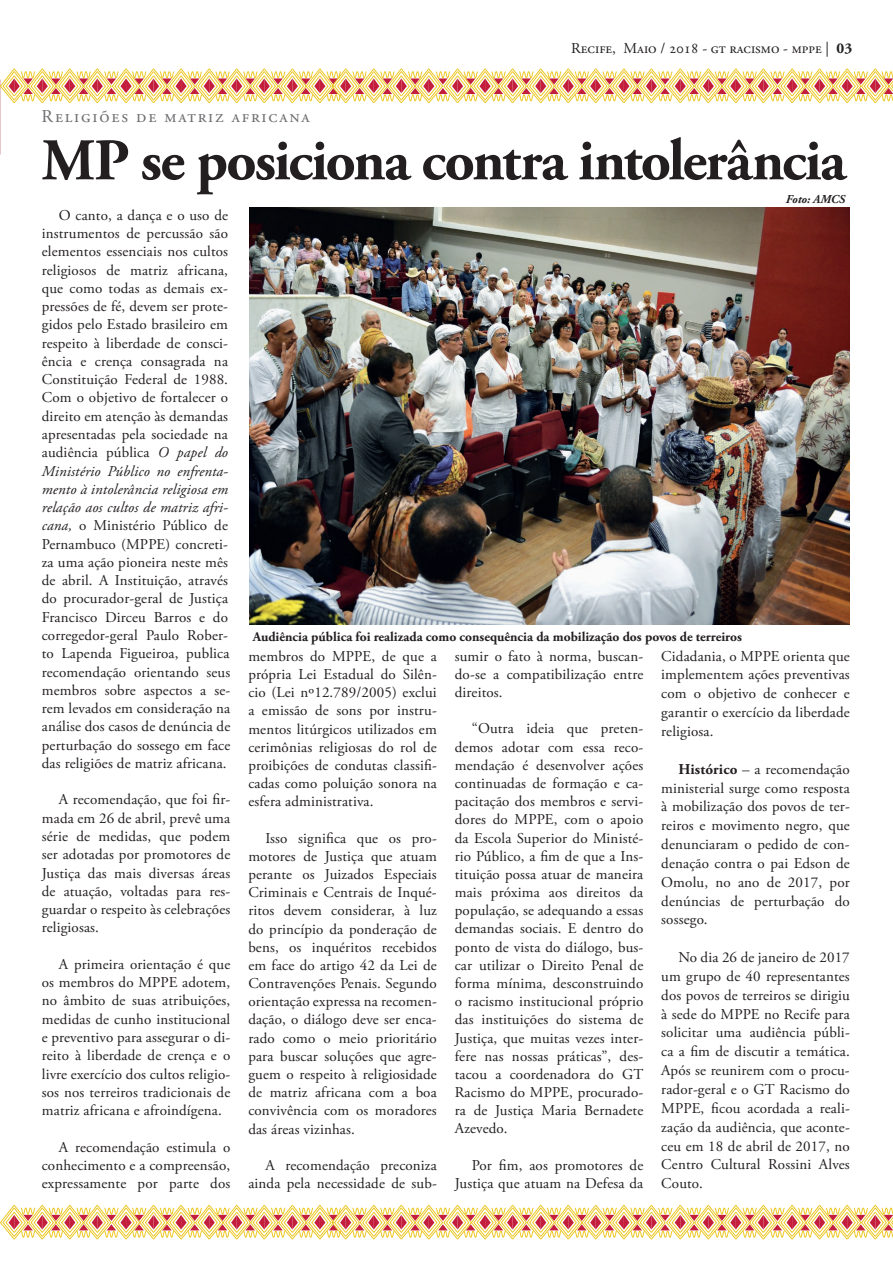
<style>
.page{position:relative;width:893px;height:1263px;background:#fff}
.page>*{position:absolute;margin:0;border:0;box-sizing:border-box;transform-origin:0 0}
.t1{font:700 58.95px "Adobe Garamond Pro";letter-spacing:-.03em;color:#231f20}
.t2{font:18px "Adobe Garamond Pro";letter-spacing:.1em;color:#6c6d70}
.t3{font:15px/18.1px "Adobe Garamond Pro";letter-spacing:.005em;color:#231f20;text-align:justify}
.t4{font:700 13.5px "Adobe Garamond Pro";color:#231f20}
.t5{font:italic 700 12px "Adobe Garamond Pro";color:#231f20}
.s1{font-weight:700}
.s2{font-style:italic}
</style>
<div class="page">
<img style="left:249px;top:208px;width:601px;height:417px">
<svg style="left:0;top:68px;width:893px;height:36px"></svg>
<svg style="left:0;top:1204px;width:893px;height:36px"></svg>
<p class="t2" style="left:42px;top:106px;width:270px">Religiões de matriz africana</p>
<p class="t3" style="left:571px;top:40px;width:283px">Recife, Maio / 2018 - gt racismo - mppe | <span class="s1">03</span></p>
<h1 class="t1" style="left:42px;top:126px;width:806px">MP se posiciona contra intolerância</h1>
<p class="t5" style="left:786px;top:193px;width:61px">Foto: AMCS</p>
<p class="t3" style="left:42px;top:206px;width:190px;text-align:left;text-indent:17px">O canto, a dança e o uso de instrumentos de percussão são elementos essenciais nos cultos religiosos de matriz africana, que como todas as demais ex&shy;pressões de fé, devem ser prote&shy;gidos pelo Estado brasileiro em respeito à liberdade de consci&shy;ência e crença consagrada na<br>Constituição Federal de 1988.<br>Com o objetivo de fortalecer o direito em atenção às demandas apresentadas pela sociedade na audiência pública <span class="s2">O papel do<br>Ministério Público no enfrenta&shy;mento à intolerância religiosa em relação aos cultos de matriz afri&shy;cana,</span> o Ministério Público de<br>Pernambuco (MPPE) concreti&shy;za uma ação pioneira neste mês de abril. A Instituição, através do procurador-geral de Justiça<br>Francisco Dirceu Barros e do corregedor-geral Paulo Rober&shy;to Lapenda Figueiroa, publica recomendação orientando seus membros sobre aspectos a se&shy;rem levados em consideração na análise dos casos de denúncia de perturbação do sossego em face das religiões de matriz africana.</p>
<p class="t3" style="left:42px;top:791px;width:190px;text-indent:17px">A recomendação, que foi fir&shy;mada em 26 de abril, prevê uma série de medidas, que podem ser adotadas por promotores de Justiça das mais diversas áreas de atuação, voltadas para res&shy;guardar o respeito às celebrações religiosas.</p>
<p class="t3" style="left:42px;top:955px;width:190px;text-indent:17px">A primeira orientação é que os membros do MPPE adotem, no âmbito de suas atribuições, medidas de cunho institucional e preventivo para assegurar o di&shy;reito à liberdade de crença e o livre exercício dos cultos religio&shy;sos nos terreiros tradicionais de matriz africana e afroindígena.</p>
<p class="t3" style="left:42px;top:1138px;width:190px;text-indent:17px">A recomendação estimula o conhecimento e a compreensão, expressamente por parte dos</p>
<p class="t4" style="left:253px;top:629px;width:491px">Audiência pública foi realizada como consequência da mobilização dos povos de terreiros</p>
<p class="t3" style="left:248px;top:647px;width:190px">membros do MPPE, de que a própria Lei Estadual do Silên&shy;cio (Lei nº12.789/2005) exclui a emissão de sons por instru&shy;mentos litúrgicos utilizados em cerimônias religiosas do rol de proibições de condutas classifi&shy;cadas como poluição sonora na esfera administrativa.</p>
<p class="t3" style="left:248px;top:829px;width:190px;text-indent:17px">Isso significa que os pro&shy;motores de Justiça que atuam perante os Juizados Especiais Criminais e Centrais de Inqué&shy;ritos devem considerar, à luz do princípio da ponderação de bens, os inquéritos recebidos em face do artigo 42 da Lei de Contravenções Penais. Segundo orientação expressa na recomen&shy;dação, o diálogo deve ser enca&shy;rado como o meio prioritário para buscar soluções que agre&shy;guem o respeito à religiosidade de matriz africana com a boa convivência com os moradores das áreas vizinhas.</p>
<p class="t3" style="left:248px;top:1156px;width:190px;text-align:right">A recomendação preconiza ainda pela necessidade de sub-</p>
<p class="t3" style="left:455px;top:647px;width:190px">sumir o fato à norma, buscan&shy;do-se a compatibilização entre direitos.</p>
<p class="t3" style="left:455px;top:720px;width:190px;text-indent:17px">“Outra ideia que preten&shy;demos adotar com essa reco&shy;mendação é desenvolver ações continuadas de formação e ca&shy;pacitação dos membros e servi&shy;dores do MPPE, com o apoio da Escola Superior do Ministé&shy;rio Público, a fim de que a Ins&shy;tituição possa atuar de maneira mais próxima aos direitos da população, se adequando a essas demandas sociais. E dentro do ponto de vista do diálogo, bus&shy;car utilizar o Direito Penal de forma mínima, desconstruindo o racismo institucional próprio das instituições do sistema de Justiça, que muitas vezes inter&shy;fere nas nossas práticas”, des&shy;tacou a coordenadora do GT Racismo do MPPE, procurado&shy;ra de Justiça Maria Bernadete Azevedo.</p>
<p class="t3" style="left:455px;top:1156px;width:190px;text-align:right">Por fim, aos promotores de<br>Justiça que atuam na Defesa da</p>
<p class="t3" style="left:661px;top:647px;width:190px;line-height:18.9px">Cidadania, o MPPE orienta que implementem ações preventivas com o objetivo de conhecer e garantir o exercício da liberdade religiosa.</p>
<p class="t3" style="left:661px;top:760px;width:190px;line-height:18.9px;text-indent:17px"><span class="s1">Histórico</span> – a recomendação ministerial surge como resposta à mobilização dos povos de ter&shy;reiros e movimento negro, que denunciaram o pedido de con&shy;denação contra o pai Edson de Omolu, no ano de 2017, por denúncias de perturbação do sossego.</p>
<p class="t3" style="left:661px;top:948px;width:190px;line-height:18.9px;text-indent:17px">No dia 26 de janeiro de 2017 um grupo de 40 representantes dos povos de terreiros se dirigiu à sede do MPPE no Recife para solicitar uma audiência públi&shy;ca a fim de discutir a temática.<br>Após se reunirem com o procu&shy;rador-geral e o GT Racismo do MPPE, ficou acordada a reali&shy;zação da audiência, que aconte&shy;ceu em 18 de abril de 2017, no Centro Cultural Rossini Alves Couto.</p>
</div>
